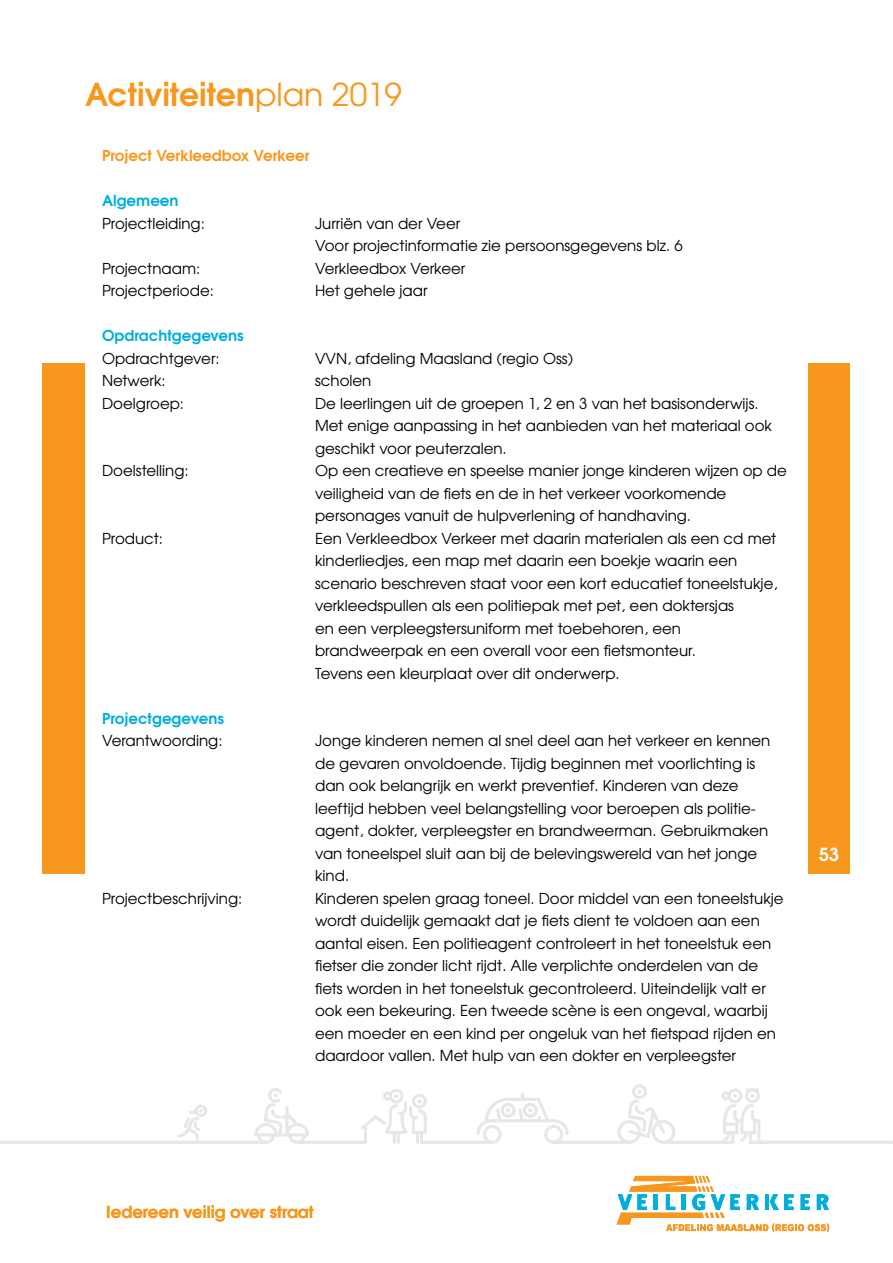
<style>
.page{position:relative;width:893px;height:1263px;background:#fff}
.page>*{position:absolute;margin:0;border:0;box-sizing:border-box;transform-origin:0 0}
.t1{font:700 31.5px "Te X Gyre Adventor";color:#f8971d}
.t2{font:700 18px "Te X Gyre Adventor";color:#fff}
.t3{font:700 16.5px "Te X Gyre Adventor";color:#f8971d}
.t4{font:15px/22.5px "Te X Gyre Adventor";color:#000}
.t5{font:700 15px "Te X Gyre Adventor";color:#00afdb}
.t6{font:700 15px "Te X Gyre Adventor";color:#f8971d}
.s1{font-weight:400}
</style>
<div class="page">
<div style="left:43px;top:363px;width:807px;height:510px;background:#f8971d"></div>
<div style="left:85px;top:361px;width:723px;height:524px;background:#fff"></div>
<svg style="left:617px;top:1176px;width:212px;height:56px"></svg>
<hr style="left:0;top:1141px;width:267px;height:3px;background:#e6e7e8">
<svg style="left:177px;top:1084px;width:716px;height:60px"></svg>
<h1 class="t1" style="left:85px;top:68px;width:318px">Activiteiten<span class="s1">plan 2019</span></h1>
<p class="t6" style="left:102px;top:143px;width:209px">Project Verkleedbox Verkeer</p>
<p class="t5" style="left:102px;top:188px;width:78px">Algemeen</p>
<p class="t4" style="left:102px;top:211px;width:104px">Projectleiding:</p>
<p class="t4" style="left:315px;top:211px;width:369px">Jurriën van der Veer<br>Voor projectinformatie zie persoonsgegevens blz. 6</p>
<p class="t4" style="left:102px;top:256px;width:100px">Projectnaam:</p>
<p class="t4" style="left:315px;top:256px;width:152px">Verkleedbox Verkeer</p>
<p class="t4" style="left:102px;top:278px;width:113px">Projectperiode:</p>
<p class="t4" style="left:315px;top:278px;width:114px">Het gehele jaar</p>
<p class="t5" style="left:102px;top:323px;width:143px">Opdrachtgegevens</p>
<p class="t4" style="left:102px;top:346px;width:119px">Opdrachtgever:</p>
<p class="t4" style="left:315px;top:346px;width:260px">VVN, afdeling Maasland (regio Oss)</p>
<p class="t4" style="left:102px;top:368px;width:65px">Netwerk:</p>
<p class="t4" style="left:315px;top:368px;width:58px">scholen</p>
<p class="t4" style="left:102px;top:391px;width:84px">Doelgroep:</p>
<p class="t4" style="left:315px;top:391px;width:459px">De leerlingen uit de groepen 1, 2 en 3 van het basisonderwijs.<br>Met enige aanpassing in het aanbieden van het materiaal ook geschikt voor peuterzalen.</p>
<p class="t4" style="left:102px;top:458px;width:88px">Doelstelling:</p>
<p class="t4" style="left:315px;top:458px;width:473px">Op een creatieve en speelse manier jonge kinderen wijzen op de veiligheid van de fiets en de in het verkeer voorkomende personages vanuit de hulpverlening of handhaving.</p>
<p class="t4" style="left:102px;top:526px;width:62px">Product:</p>
<p class="t4" style="left:315px;top:526px;width:464px">Een Verkleedbox Verkeer met daarin materialen als een cd met kinderliedjes, een map met daarin een boekje waarin een scenario beschreven staat voor een kort educatief toneelstukje, verkleedspullen als een politiepak met pet, een doktersjas<br>en een verpleegstersuniform met toebehoren, een brandweerpak en een overall voor een fietsmonteur.<br>Tevens een kleurplaat over dit onderwerp.</p>
<p class="t5" style="left:102px;top:705px;width:123px">Projectgegevens</p>
<p class="t4" style="left:102px;top:728px;width:122px">Verantwoording:</p>
<p class="t4" style="left:315px;top:728px;width:457px">Jonge kinderen nemen al snel deel aan het verkeer en kennen de gevaren onvoldoende. Tijdig beginnen met voorlichting is dan ook belangrijk en werkt preventief. Kinderen van deze leeftijd hebben veel belangstelling voor beroepen als politie&shy;agent, dokter, verpleegster en brandweerman. Gebruikmaken van toneelspel sluit aan bij de belevingswereld van het jonge kind.</p>
<p class="t4" style="left:102px;top:886px;width:142px">Projectbeschrijving:</p>
<p class="t4" style="left:315px;top:886px;width:470px">Kinderen spelen graag toneel. Door middel van een toneelstukje wordt duidelijk gemaakt dat je fiets dient te voldoen aan een aantal eisen. Een politieagent controleert in het toneelstuk een fietser die zonder licht rijdt. Alle verplichte onderdelen van de fiets worden in het toneelstuk gecontroleerd. Uiteindelijk valt er ook een bekeuring. Een tweede scène is een ongeval, waarbij een moeder en een kind per ongeluk van het fietspad rijden en daardoor vallen. Met hulp van een dokter en verpleegster</p>
<p class="t2" style="left:819px;top:839px;width:22px">53</p>
<p class="t3" style="left:106px;top:1197px;width:209px">Iedereen veilig over straat</p>
</div>
